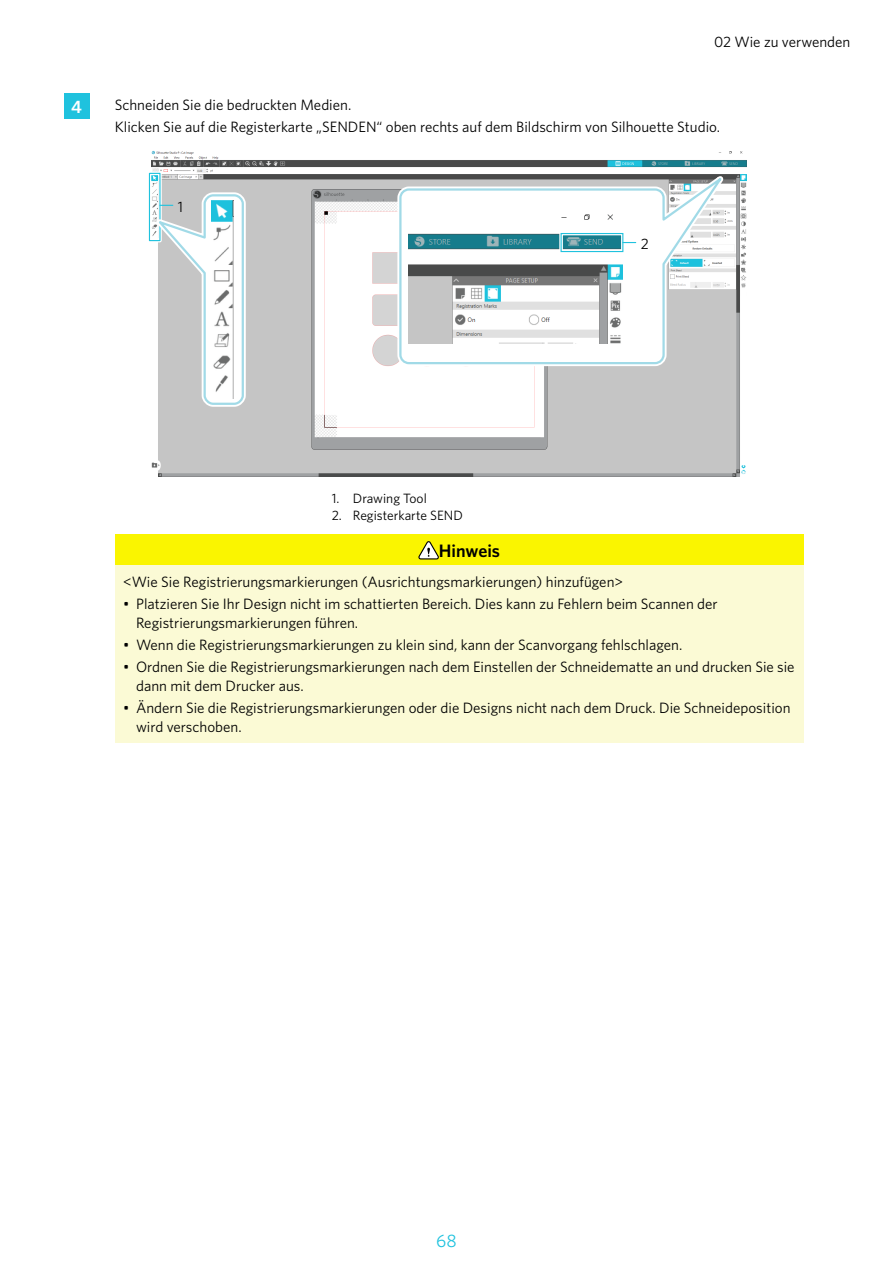
<style>
.page{position:relative;width:893px;height:1263px;background:#fff}
.page>*{position:absolute;margin:0;border:0;box-sizing:border-box;transform-origin:0 0}
.t1{font:600 18px "Whitney";color:#000}
.t2{font:18px "Whitney";color:#1fc2de}
.t3{font:600 18px "Whitney";color:#fff}
.t4{font:15px/19.5px "Whitney";color:#000}
.t5{font:13.5px "Whitney";color:#000}
</style>
<div class="page">
<div style="left:64px;top:94px;width:25px;height:25px;background:#1fc2de"></div>
<img style="left:151px;top:151px;width:596px;height:325px">
<svg style="left:394px;top:155px;width:349px;height:214px"></svg>
<svg style="left:398px;top:170px;width:331px;height:195px"></svg>
<img style="left:408px;top:213px;width:215px;height:130px">
<div style="left:559px;top:232px;width:66px;height:21px;border:4px solid #fff"></div>
<div style="left:560px;top:233px;width:63px;height:19px;border:1px solid #1fc2de"></div>
<div style="left:148px;top:172px;width:14px;height:70px;border:4px solid #fff"></div>
<div style="left:149px;top:173px;width:12px;height:68px;border:1px solid #1fc2de"></div>
<svg style="left:623px;top:242px;width:13px;height:1px"></svg>
<svg style="left:148px;top:189px;width:101px;height:221px"></svg>
<img style="left:212px;top:201px;width:21px;height:197px">
<div style="left:115px;top:535px;width:689px;height:31px;background:#faf500"></div>
<div style="left:115px;top:566px;width:689px;height:177px;background:#fbfad5"></div>
<svg style="left:418px;top:541px;width:21px;height:18px"></svg>
<p class="t4" style="left:714px;top:31px;width:138px">02 Wie zu verwenden</p>
<p class="t3" style="left:71px;top:94px;width:12px">4</p>
<p class="t4" style="left:115px;top:93px;width:607px;line-height:22.8px">Schneiden Sie die bedruckten Medien.<br>Klicken Sie auf die Registerkarte „SENDEN“ oben rechts auf dem Bildschirm von Silhouette Studio.</p>
<p class="t4" style="left:178px;top:196px;width:7px">1</p>
<p class="t4" style="left:641px;top:233px;width:10px">2</p>
<p class="t5" style="left:332px;top:490px;width:97px">1. Drawing Tool</p>
<p class="t5" style="left:332px;top:506px;width:133px">2. Registerkarte SEND</p>
<p class="t1" style="left:439px;top:538px;width:63px">Hinweis</p>
<p class="t4" style="left:123px;top:572px;width:501px">&lt;Wie Sie Registrierungsmarkierungen (Ausrichtungsmarkierungen) hinzufügen&gt;</p>
<p class="t4" style="left:136px;top:593px;width:583px;text-indent:-13px">• Platzieren Sie Ihr Design nicht im schattierten Bereich. Dies kann zu Fehlern beim Scannen der<br>Registrierungsmarkierungen führen.</p>
<p class="t4" style="left:123px;top:634px;width:560px">• Wenn die Registrierungsmarkierungen zu klein sind, kann der Scanvorgang fehlschlagen.</p>
<p class="t4" style="left:136px;top:656px;width:660px;text-indent:-13px">• Ordnen Sie die Registrierungsmarkierungen nach dem Einstellen der Schneidematte an und drucken Sie sie dann mit dem Drucker aus.</p>
<p class="t4" style="left:136px;top:697px;width:656px;text-indent:-13px">• Ändern Sie die Registrierungsmarkierungen oder die Designs nicht nach dem Druck. Die Schneideposition wird verschoben.</p>
<p class="t2" style="left:436px;top:1229px;width:22px">68</p>
</div>
